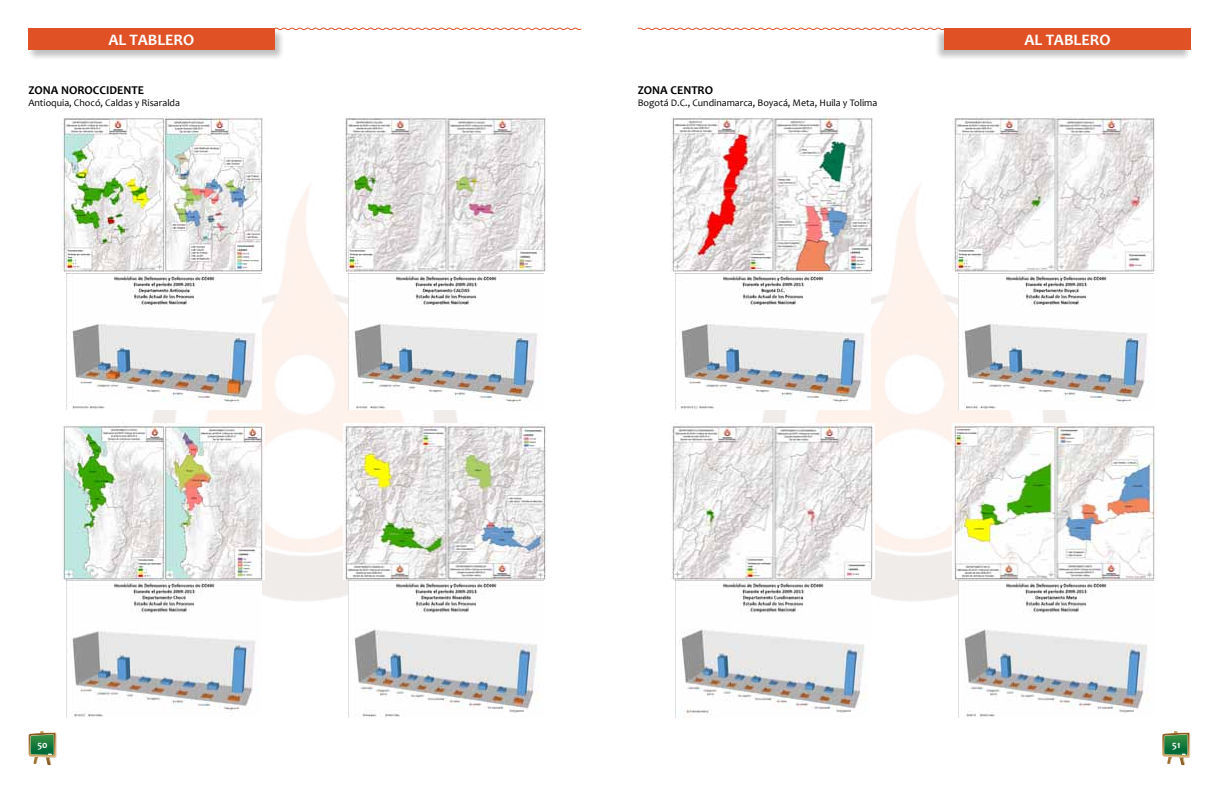
<style>
.page{position:relative;width:1219px;height:794px;background:#fff}
.page>*{position:absolute;margin:0;border:0;box-sizing:border-box;transform-origin:0 0}
.t1{font:700 16px "Candara";color:#fff}
.t2{font:700 12px "Candara";color:#000}
.t3{font:10px "Candara";color:#000}
.t4{font:700 10px "Candara";color:#fff}
</style>
<div class="page">
<svg style="left:275px;top:27px;width:307px;height:4px"></svg>
<svg style="left:29px;top:731px;width:27px;height:34px"></svg>
<svg style="left:1162px;top:731px;width:28px;height:34px"></svg>
<div style="left:27px;top:28px;width:257px;height:32px;background:#000;opacity:.25"></div>
<div style="left:28px;top:28px;width:247px;height:22px;background:#e05126"></div>
<div style="left:934px;top:28px;width:257px;height:32px;background:#000;opacity:.25"></div>
<div style="left:944px;top:28px;width:247px;height:22px;background:#e05126"></div>
<svg style="left:637px;top:27px;width:307px;height:4px"></svg>
<img style="left:116px;top:182px;width:378px;height:428px">
<img style="left:725px;top:185px;width:378px;height:416px">
<img style="left:61px;top:116px;width:204px;height:156px">
<img style="left:671px;top:116px;width:203px;height:156px">
<img style="left:344px;top:116px;width:202px;height:156px">
<img style="left:953px;top:116px;width:202px;height:156px">
<img style="left:61px;top:424px;width:204px;height:155px">
<img style="left:671px;top:424px;width:203px;height:155px">
<img style="left:344px;top:424px;width:202px;height:155px">
<img style="left:953px;top:424px;width:203px;height:155px">
<img style="left:66px;top:273px;width:195px;height:137px">
<img style="left:676px;top:273px;width:195px;height:137px">
<img style="left:349px;top:273px;width:195px;height:137px">
<img style="left:958px;top:273px;width:195px;height:137px">
<img style="left:66px;top:581px;width:195px;height:136px">
<img style="left:681px;top:581px;width:190px;height:136px">
<img style="left:349px;top:581px;width:190px;height:136px">
<img style="left:958px;top:581px;width:191px;height:136px">
<h1 class="t1" style="left:108px;top:30px;width:87px">AL TABLERO</h1>
<h1 class="t1" style="left:1024px;top:30px;width:87px">AL TABLERO</h1>
<p class="t2" style="left:28px;top:83px;width:117px">ZONA NOROCCIDENTE</p>
<p class="t3" style="left:28px;top:96px;width:153px">Antioquia, Chocó, Caldas y Risaralda</p>
<p class="t2" style="left:638px;top:83px;width:77px">ZONA CENTRO</p>
<p class="t3" style="left:638px;top:96px;width:241px">Bogotá D.C., Cundinamarca, Boyacá, Meta, Huila y Tolima</p>
<p class="t4" style="left:38px;top:738px;width:12px">50</p>
<p class="t4" style="left:1172px;top:738px;width:10px">51</p>
</div>
